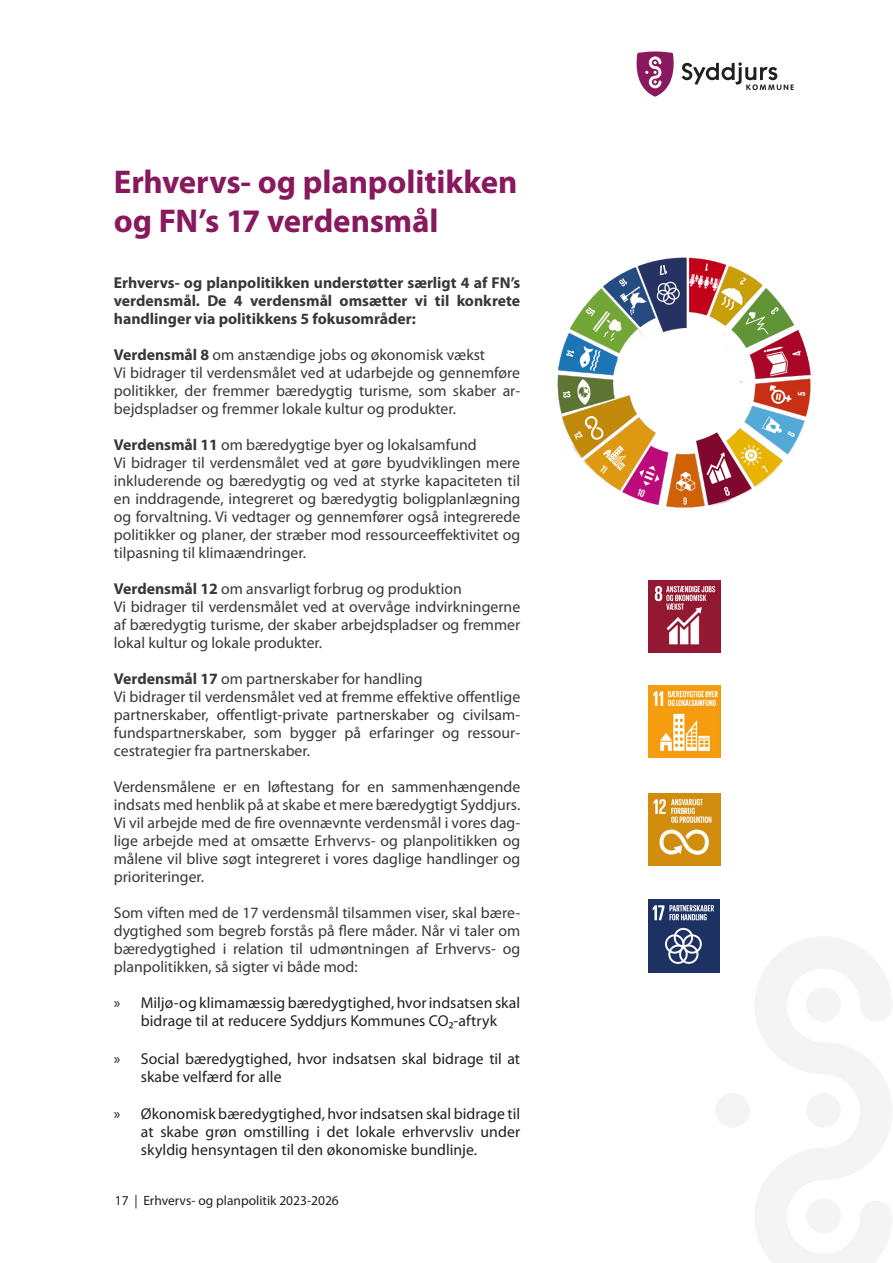
<style>
.page{position:relative;width:893px;height:1263px;background:#fff}
.page>*{position:absolute;margin:0;border:0;box-sizing:border-box;transform-origin:0 0}
.t1{font:700 33px/39px "Myriad Pro";letter-spacing:-.005em;color:#89195e}
.t2{font:15.75px/18px "Myriad Pro";color:#383839}
.t3{font:15.75px/18px "Myriad Pro";letter-spacing:.005em;color:#231f20;text-align:center}
.t4{font:700 15.75px/18px "Myriad Pro";color:#383839;text-align:justify}
.t5{font:13.5px "Myriad Pro";color:#231f20}
.s1{font-weight:700}
</style>
<div class="page">
<svg style="left:637px;top:51px;width:157px;height:46px"></svg>
<img style="left:557px;top:257px;width:254px;height:251px">
<img style="left:648px;top:685px;width:73px;height:72px">
<img style="left:648px;top:793px;width:73px;height:72px">
<img style="left:648px;top:581px;width:73px;height:72px">
<img style="left:648px;top:900px;width:71px;height:72px">
<svg style="left:715px;top:936px;width:177px;height:327px"></svg>
<h1 class="t1" style="left:114px;top:161px;width:405px">Erhvervs- og planpolitikken og FN’s 17 verdensmål</h1>
<p class="t4" style="left:114px;top:273px;width:408px">Erhvervs- og planpolitikken understøtter særligt 4 af FN’s verdensmål. De 4 verdensmål omsætter vi til konkrete handlinger via politikkens 5 fokusområder:</p>
<p class="t2" style="left:114px;top:345px;width:408px"><span class="s1">Verdensmål 8</span> om anstændige jobs og økonomisk vækst<br>Vi bidrager til verdensmålet ved at udarbejde og gennemføre politikker, der fremmer bæredygtig turisme, som skaber ar&shy;bejdspladser og fremmer lokale kultur og produkter.</p>
<p class="t2" style="left:114px;top:435px;width:408px"><span class="s1">Verdensmål 11</span> om bæredygtige byer og lokalsamfund<br>Vi bidrager til verdensmålet ved at gøre byudviklingen mere inkluderende og bæredygtig og ved at styrke kapaciteten til en inddragende, integreret og bæredygtig boligplanlægning og forvaltning. Vi vedtager og gennemfører også integrerede politikker og planer, der stræber mod ressourceeffektivitet og tilpasning til klimaændringer.</p>
<p class="t2" style="left:114px;top:580px;width:408px"><span class="s1">Verdensmål 12</span> om ansvarligt forbrug og produktion<br>Vi bidrager til verdensmålet ved at overvåge indvirkningerne af bæredygtig turisme, der skaber arbejdspladser og fremmer lokal kultur og lokale produkter.</p>
<p class="t2" style="left:114px;top:670px;width:408px"><span class="s1">Verdensmål 17</span> om partnerskaber for handling<br>Vi bidrager til verdensmålet ved at fremme effektive offentlige partnerskaber, offentligt-private partnerskaber og civilsam&shy;fundspartnerskaber, som bygger på erfaringer og ressour&shy;cestrategier fra partnerskaber.</p>
<p class="t2" style="left:114px;top:778px;width:408px;text-align:justify">Verdensmålene er en løftestang for en sammenhængende indsats med henblik på at skabe et mere bæredygtigt Syddjurs.<br>Vi vil arbejde med de fire ovennævnte verdensmål i vores dag&shy;lige arbejde med at omsætte Erhvervs- og planpolitikken og målene vil blive søgt integreret i vores daglige handlinger og prioriteringer.</p>
<p class="t2" style="left:114px;top:904px;width:408px;text-align:justify">Som viften med de 17 verdensmål tilsammen viser, skal bære&shy;dygtighed som begreb forstås på flere måder. Når vi taler om bæredygtighed i relation til udmøntningen af Erhvervs- og planpolitikken, så sigter vi både mod:</p>
<p class="t3" style="left:114px;top:994px;width:408px">» Miljø-og klimamæssig bæredygtighed, hvor indsatsen skal bidrage til at reducere Syddjurs Kommunes CO₂-aftryk</p>
<p class="t3" style="left:141px;top:1049px;width:381px;text-align:left;text-indent:-27px">» Social bæredygtighed, hvor indsatsen skal bidrage til at skabe velfærd for alle</p>
<p class="t3" style="left:141px;top:1105px;width:381px;text-align:justify;text-indent:-27px">» Økonomisk bæredygtighed, hvor indsatsen skal bidrage til at skabe grøn omstilling i det lokale erhvervsliv under skyldig hensyntagen til den økonomiske bundlinje.</p>
<p class="t5" style="left:115px;top:1192px;width:226px">17 | Erhvervs- og planpolitik 2023-2026</p>
</div>
